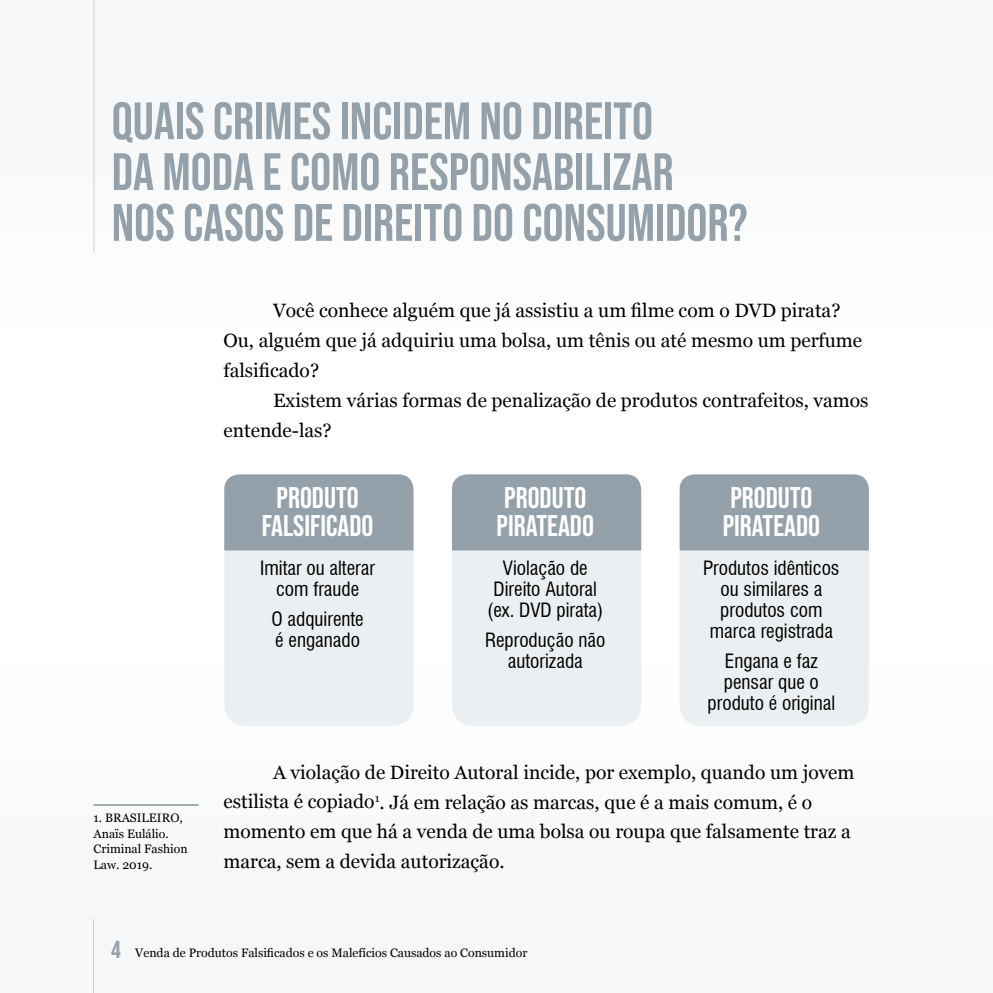
<style>
.page{position:relative;width:993px;height:993px;background:#fff}
.page>*{position:absolute;margin:0;border:0;box-sizing:border-box;transform-origin:0 0}
.t1{font:52.5px/50.8px "Bebas Neue";color:#94a0aa}
.t2{font:29.75px/28px "Bebas Neue";color:#fff}
.t3{font:19.25px/29.8px "Georgia";color:#000}
.t4{font:condensed 19.25px/21px "Swiss 721 BT";color:#000;text-align:center}
.t5{font:12.25px/15.8px "Georgia";color:#000}
.s1{font-family:"Bebas Neue";font-size:24.5px;color:#94a0aa}
</style>
<div class="page">
<div style="left:0;top:666px;width:992px;height:326px;background:#f6f7f8"></div>
<hr style="left:93px;top:918px;width:1px;height:74px;background:#c8cfd6">
<div style="left:0;top:0;width:992px;height:327px;background:#f6f7f8"></div>
<div style="left:224px;top:474px;width:189px;height:251px;background:#eceff1;border-radius:21px"></div>
<div style="left:224px;top:474px;width:189px;height:76px;background:#94a0aa"></div>
<div style="left:452px;top:474px;width:189px;height:251px;background:#eceff1;border-radius:21px"></div>
<div style="left:679px;top:474px;width:189px;height:251px;background:#eceff1;border-radius:21px"></div>
<div style="left:452px;top:474px;width:189px;height:76px;background:#94a0aa"></div>
<div style="left:679px;top:474px;width:189px;height:76px;background:#94a0aa"></div>
<hr style="left:93px;top:804px;width:105px;height:1px;background:#54626c">
<hr style="left:93px;top:0;width:1px;height:253px;background:#c8cfd6">
<h1 class="t1" style="left:112px;top:95px;width:637px">QUAIS CRIMES INCIDEM NO DIREITO<br>DA MODA E COMO RESPONSABILIZAR<br>NOS CASOS DE DIREITO DO CONSUMIDOR?</h1>
<p class="t3" style="left:223px;top:295px;width:640px;text-indent:50px">Você conhece alguém que já assistiu a um filme com o DVD pirata?<br>Ou, alguém que já adquiriu uma bolsa, um tênis ou até mesmo um perfume falsificado?</p>
<p class="t3" style="left:223px;top:384px;width:646px;text-indent:50px">Existem várias formas de penalização de produtos contrafeitos, vamos entende-las?</p>
<p class="t5" style="left:93px;top:808px;width:96px">1. BRASILEIRO,<br>Anaïs Eulálio.<br>Criminal Fashion<br>Law. 2019.</p>
<h2 class="t2" style="left:262px;top:483px;width:113px;text-align:center">PRODUTO<br>FALSIFICADO</h2>
<p class="t4" style="left:260px;top:557px;width:116px">Imitar ou alterar com fraude</p>
<p class="t4" style="left:271px;top:608px;width:94px;text-align:left">O adquirente é enganado</p>
<h2 class="t2" style="left:496px;top:483px;width:99px">PRODUTO<br>PIRATEADO</h2>
<p class="t4" style="left:487px;top:557px;width:117px">Violação de<br>Direito Autoral (ex. DVD pirata)</p>
<p class="t4" style="left:485px;top:629px;width:122px">Reprodução não autorizada</p>
<h2 class="t2" style="left:722px;top:483px;width:99px">PRODUTO<br>PIRATEADO</h2>
<p class="t4" style="left:703px;top:557px;width:138px">Produtos idênticos ou similares a produtos com marca registrada</p>
<p class="t4" style="left:707px;top:650px;width:129px">Engana e faz pensar que o produto é original</p>
<p class="t3" style="left:223px;top:756px;width:632px;text-indent:50px">A violação de Direito Autoral incide, por exemplo, quando um jovem estilista é copiado<sup>1</sup>. Já em relação as marcas, que é a mais comum, é o momento em que há a venda de uma bolsa ou roupa que falsamente traz a marca, sem a devida autorização.</p>
<p class="t5" style="left:111px;top:944px;width:417px"><span class="s1">4</span> Venda de Produtos Falsificados e os Malefícios Causados ao Consumidor</p>
</div>
